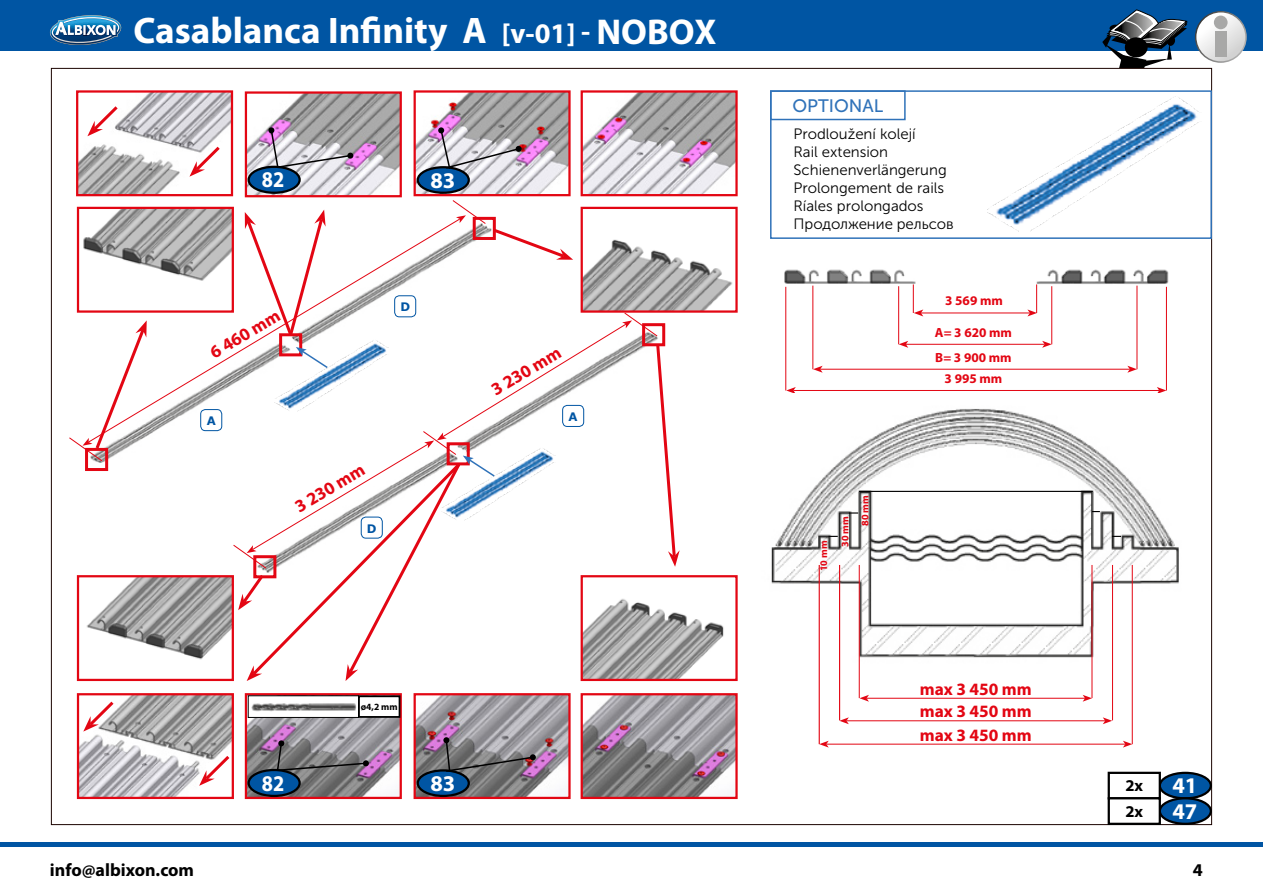
<style>
.page{position:relative;width:1263px;height:893px;background:#fff}
.page>*{position:absolute;margin:0;border:0;box-sizing:border-box;transform-origin:0 0}
.t1{font:700 37.05px "Myriad Pro";color:#fff}
.t2{font:700 22.5px/25.5px "Myriad Pro";color:#fff}
.t3{font:700 22.5px "Myriad Pro";color:#fff;scale:.9 1}
.t4{font:700 18px "Myriad Pro";color:#e30613}
.t5{font:700 18px "Myriad Pro";color:#000}
.t6{font:18px "Museo Sans 500";color:#2f72b9}
.t7{font:700 17.4px "Myriad Pro";color:#e30613}
.t8{font:700 16.5px/25.5px "Myriad Pro";color:#000}
.t9{font:15px/18px "Museo Sans 300";color:#000}
.t10{font:15px "Museo Sans Cyrl 300";color:#000}
.t11{font:700 13.35px/24.9px "Myriad Pro";color:#e30613}
.t12{font:700 11.7px "Verdana";color:#0055a3}
.t13{font:700 10.2px/21.3px "Myriad Pro";color:#e30613}
.t14{font:700 9.6px "Myriad Pro";color:#000}
.s1{font-size:28.5px}
.s2{font-size:36px}
</style>
<div class="page">
<div style="left:0;top:0;width:1263px;height:51px;background:#0055a3"></div>
<hr style="left:0;top:842px;width:1263px;height:4px;background:#0055a3">
<svg style="left:1196px;top:12px;width:50px;height:50px"></svg>
<div style="left:1195px;top:11px;width:52px;height:52px;border:2px solid #fff;border-radius:50%"></div>
<div style="left:1215px;top:32px;width:11px;height:25px;background:#a8a8a7"></div>
<div style="left:1214px;top:16px;width:13px;height:13px;background:#a8a8a7;border-radius:50%"></div>
<svg style="left:1102px;top:10px;width:85px;height:58px"></svg>
<svg style="left:50px;top:15px;width:71px;height:30px"></svg>
<div style="left:1160px;top:773px;width:51px;height:25px;background:#0055a3;border-radius:50%"></div>
<div style="left:1159px;top:772px;width:53px;height:27px;border:2px solid #000;border-radius:50%"></div>
<div style="left:1160px;top:798px;width:51px;height:26px;background:#0055a3;border-radius:50%"></div>
<div style="left:1159px;top:797px;width:53px;height:28px;border:2px solid #000;border-radius:50%"></div>
<div style="left:1108px;top:772px;width:53px;height:27px;border:2px solid #000"></div>
<div style="left:1108px;top:797px;width:53px;height:28px;border:2px solid #000"></div>
<svg style="left:147px;top:354px;width:86px;height:82px"></svg>
<div style="left:200px;top:409px;width:22px;height:22px;border:1px solid #0055a3;border-radius:5px"></div>
<div style="left:85px;top:448px;width:23px;height:23px;border:3px solid #e30613"></div>
<svg style="left:69px;top:320px;width:78px;height:142px"></svg>
<img style="left:248px;top:718px;width:151px;height:78px">
<div style="left:245px;top:693px;width:157px;height:106px;border:2px solid #e30613"></div>
<img style="left:417px;top:696px;width:151px;height:100px">
<div style="left:414px;top:693px;width:157px;height:106px;border:2px solid #e30613"></div>
<img style="left:417px;top:93px;width:151px;height:100px">
<div style="left:414px;top:90px;width:157px;height:106px;border:2px solid #e30613"></div>
<img style="left:248px;top:94px;width:151px;height:100px">
<div style="left:245px;top:91px;width:157px;height:106px;border:2px solid #e30613"></div>
<img style="left:79px;top:93px;width:151px;height:100px">
<div style="left:76px;top:90px;width:157px;height:106px;border:2px solid #e30613"></div>
<svg style="left:189px;top:144px;width:34px;height:33px"></svg>
<svg style="left:87px;top:103px;width:34px;height:33px"></svg>
<img style="left:80px;top:696px;width:151px;height:100px">
<div style="left:77px;top:693px;width:157px;height:106px;border:2px solid #e30613"></div>
<svg style="left:199px;top:753px;width:34px;height:33px"></svg>
<svg style="left:83px;top:698px;width:34px;height:34px"></svg>
<img style="left:83px;top:210px;width:148px;height:71px">
<div style="left:77px;top:207px;width:157px;height:106px;border:2px solid #e30613"></div>
<img style="left:584px;top:93px;width:151px;height:100px">
<div style="left:581px;top:90px;width:157px;height:106px;border:2px solid #e30613"></div>
<img style="left:680px;top:258px;width:53px;height:52px">
<div style="left:581px;top:207px;width:157px;height:106px;border:2px solid #e30613"></div>
<img style="left:584px;top:696px;width:151px;height:100px">
<div style="left:581px;top:693px;width:157px;height:106px;border:2px solid #e30613"></div>
<img style="left:680px;top:613px;width:44px;height:65px">
<div style="left:581px;top:575px;width:157px;height:106px;border:2px solid #e30613"></div>
<img style="left:86px;top:578px;width:145px;height:82px">
<div style="left:77px;top:575px;width:157px;height:106px;border:2px solid #e30613"></div>
<div style="left:248px;top:695px;width:111px;height:23px;border:1px solid #000"></div>
<div style="left:358px;top:695px;width:42px;height:23px;border:2px solid #000"></div>
<img style="left:251px;top:703px;width:105px;height:9px">
<div style="left:249px;top:770px;width:51px;height:26px;background:#0055a3;border-radius:50%"></div>
<div style="left:247px;top:769px;width:54px;height:28px;border:2px solid #000;border-radius:50%"></div>
<div style="left:418px;top:770px;width:51px;height:26px;background:#0055a3;border-radius:50%"></div>
<div style="left:417px;top:769px;width:53px;height:28px;border:2px solid #000;border-radius:50%"></div>
<svg style="left:276px;top:740px;width:93px;height:32px;background:#7c7a7e"></svg>
<svg style="left:443px;top:737px;width:93px;height:36px;background:#7f7b80"></svg>
<div style="left:249px;top:167px;width:51px;height:26px;background:#0055a3;border-radius:50%"></div>
<div style="left:247px;top:166px;width:54px;height:28px;border:2px solid #000;border-radius:50%"></div>
<div style="left:418px;top:167px;width:51px;height:26px;background:#0055a3;border-radius:50%"></div>
<div style="left:417px;top:166px;width:53px;height:28px;border:2px solid #000;border-radius:50%"></div>
<svg style="left:268px;top:127px;width:85px;height:42px;background:#b6b0b9"></svg>
<svg style="left:438px;top:127px;width:84px;height:43px;background:#bcb8bf"></svg>
<img style="left:988px;top:96px;width:211px;height:135px">
<div style="left:770px;top:90px;width:442px;height:149px;border:2px solid #2f72b9"></div>
<div style="left:770px;top:90px;width:136px;height:30px;border:2px solid #2f72b9"></div>
<img style="left:784px;top:269px;width:385px;height:18px">
<hr style="left:898px;top:286px;width:1px;height:58px;background:#e30613">
<hr style="left:812px;top:286px;width:1px;height:83px;background:#e30613">
<hr style="left:785px;top:287px;width:1px;height:103px;background:#e30613">
<hr style="left:921px;top:313px;width:109px;height:1px;background:#e30613">
<svg style="left:913px;top:284px;width:10px;height:32px"></svg>
<hr style="left:906px;top:344px;width:138px;height:1px;background:#e30613">
<svg style="left:899px;top:341px;width:9px;height:7px"></svg>
<svg style="left:1042px;top:341px;width:10px;height:7px"></svg>
<hr style="left:820px;top:369px;width:310px;height:1px;background:#e30613">
<svg style="left:813px;top:366px;width:10px;height:7px"></svg>
<svg style="left:1127px;top:366px;width:10px;height:7px"></svg>
<hr style="left:793px;top:390px;width:366px;height:1px;background:#e30613">
<svg style="left:786px;top:387px;width:10px;height:6px"></svg>
<svg style="left:1157px;top:387px;width:9px;height:6px"></svg>
<svg style="left:1027px;top:284px;width:10px;height:32px"></svg>
<hr style="left:1051px;top:286px;width:1px;height:58px;background:#e30613">
<hr style="left:1136px;top:286px;width:1px;height:83px;background:#e30613">
<hr style="left:1166px;top:287px;width:1px;height:103px;background:#e30613">
<img style="left:771px;top:409px;width:408px;height:260px">
<hr style="left:819px;top:565px;width:1px;height:179px;background:#e30613">
<hr style="left:826px;top:744px;width:299px;height:1px;background:#e30613">
<svg style="left:819px;top:741px;width:10px;height:7px"></svg>
<svg style="left:1123px;top:741px;width:9px;height:7px"></svg>
<hr style="left:1132px;top:565px;width:1px;height:179px;background:#e30613">
<hr style="left:1112px;top:565px;width:1px;height:155px;background:#e30613">
<hr style="left:839px;top:565px;width:1px;height:155px;background:#e30613">
<hr style="left:1092px;top:565px;width:1px;height:133px;background:#e30613">
<hr style="left:859px;top:565px;width:1px;height:133px;background:#e30613">
<hr style="left:846px;top:720px;width:259px;height:1px;background:#e30613">
<svg style="left:839px;top:717px;width:10px;height:7px"></svg>
<svg style="left:1103px;top:717px;width:9px;height:7px"></svg>
<hr style="left:866px;top:698px;width:219px;height:1px;background:#e30613">
<svg style="left:859px;top:695px;width:10px;height:7px"></svg>
<svg style="left:1082px;top:695px;width:10px;height:7px"></svg>
<hr style="left:859px;top:491px;width:234px;height:1px;background:#000">
<svg style="left:849px;top:512px;width:9px;height:2px"></svg>
<svg style="left:233px;top:200px;width:447px;height:481px"></svg>
<h1 class="t1" style="left:134px;top:6px;width:585px">Casablanca Infinity A <span class="s1">[v-01] -</span> <span class="s2">NOBOX</span></h1>
<h2 class="t3" style="left:262px;top:165px;width:26px">82</h2>
<h2 class="t2" style="left:430px;top:166px;width:26px">83</h2>
<p class="t4" style="left:206px;top:344px;width:80px;rotate:-31deg">6 460 mm</p>
<p class="t12" style="left:207px;top:412px;width:11px">A</p>
<p class="t4" style="left:290px;top:498px;width:80px;rotate:-31deg">3 230 mm</p>
<p class="t12" style="left:367px;top:520px;width:11px">D</p>
<p class="t12" style="left:400px;top:299px;width:11px">D</p>
<p class="t4" style="left:487px;top:381px;width:80px;rotate:-31deg">3 230 mm</p>
<p class="t12" style="left:569px;top:408px;width:11px">A</p>
<p class="t14" style="left:361px;top:700px;width:38px">ø4,2 mm</p>
<h2 class="t3" style="left:262px;top:768px;width:26px">82</h2>
<h2 class="t2" style="left:430px;top:770px;width:26px">83</h2>
<p class="t6" style="left:792px;top:96px;width:92px">OPTIONAL</p>
<p class="t9" style="left:793px;top:125px;width:155px">Prodloužení kolejí<br>Rail extension<br>Schienenverlängerung<br>Prolongement de rails<br>Ríales prolongados</p>
<p class="t10" style="left:793px;top:216px;width:162px">Продолжение рельсов</p>
<p class="t13" style="left:813px;top:547px;width:32px;text-indent:-24px;rotate:-90deg">10 mm<br>30 mm</p>
<p class="t13" style="left:854px;top:526px;width:32px;rotate:-90deg">80 mm</p>
<p class="t11" style="left:945px;top:288px;width:59px">3 569 mm</p>
<p class="t11" style="left:935px;top:319px;width:79px">A= 3 620 mm<br>B= 3 900 mm</p>
<p class="t11" style="left:945px;top:366px;width:59px">3 995 mm</p>
<p class="t7" style="left:920px;top:677px;width:114px">max 3 450 mm</p>
<p class="t7" style="left:920px;top:700px;width:114px">max 3 450 mm</p>
<p class="t7" style="left:920px;top:723px;width:114px">max 3 450 mm</p>
<p class="t8" style="left:1125px;top:772px;width:19px">2x<br>2x</p>
<h2 class="t2" style="left:1172px;top:772px;width:26px">41<br>47</h2>
<p class="t5" style="left:50px;top:858px;width:146px">info@albixon.com</p>
<p class="t5" style="left:1193px;top:858px;width:11px">4</p>
</div>
